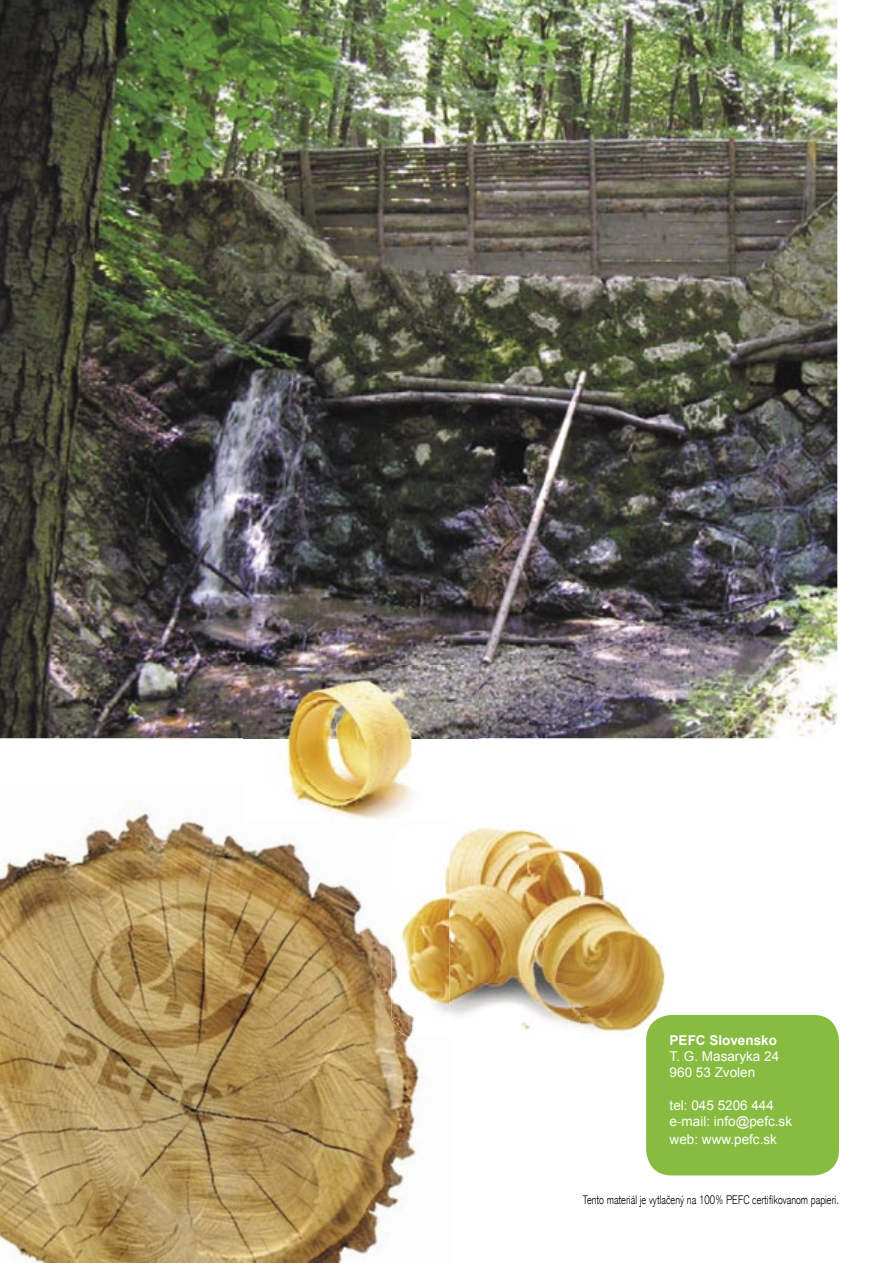
<style>
.page{position:relative;width:893px;height:1263px;background:#fff}
.page>*{position:absolute;margin:0;border:0;box-sizing:border-box;transform-origin:0 0}
.t1{font:13.5px/16.2px "Arial";color:#fff}
.t2{font:700 13.5px "Arial";color:#fff}
.t3{font:300 12px "Akzidenz Grotesk CE";color:#000;scale:.8 1}
</style>
<div class="page">
<img style="left:0;top:0;width:837px;height:738px">
<img style="left:0;top:805px;width:423px;height:458px">
<img style="left:244px;top:666px;width:235px;height:119px">
<img style="left:244px;top:785px;width:179px;height:37px">
<img style="left:391px;top:824px;width:275px;height:213px">
<div style="left:646px;top:1015px;width:193px;height:160px;background:#87bc40;border-radius:26px"></div>
<p class="t2" style="left:670px;top:1031px;width:109px">PEFC Slovensko</p>
<p class="t1" style="left:670px;top:1048px;width:111px">T. G. Masaryka 24<br>960 53 Zvolen</p>
<p class="t1" style="left:670px;top:1097px;width:124px">tel: 045 5206 444 e-mail: info@pefc.sk</p>
<p class="t1" style="left:670px;top:1131px;width:109px">web: www.pefc.sk</p>
<p class="t3" style="left:583px;top:1192px;width:322px">Tento materiál je vytlačený na 100% PEFC certifikovanom papieri.</p>
</div>
